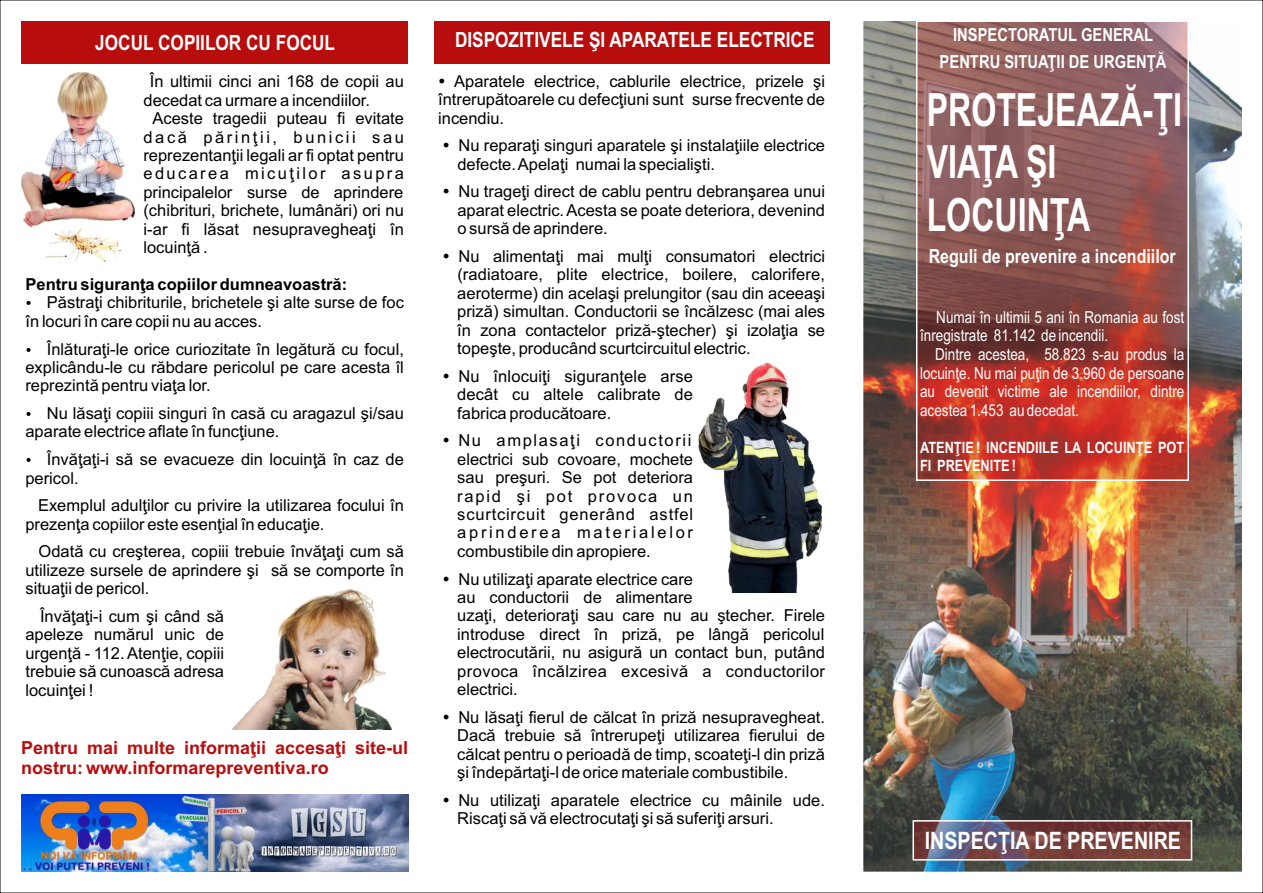
<style>
.page{position:relative;width:1263px;height:893px;background:#fff}
.page>*{position:absolute;margin:0;border:0;box-sizing:border-box;transform-origin:0 0}
.t1{font:700 45.9px/52.3px "Arial Narrow";color:#fff;scale:.86 1}
.t2{font:700 24px "Arial Narrow";color:#fff}
.t3{font:700 21px "Arial Narrow";color:#fff}
.t4{font:700 19.5px "Arial Narrow";color:#fff}
.t5{font:700 18px/20.1px "Arial";color:#b80d0d}
.t6{font:700 18px/27.2px "Arial Narrow";color:#fff;text-align:center}
.t7{font:16.5px/18.5px "Arial";color:#000;text-align:justify}
.t8{font:16.5px/18.8px "Arial Narrow";color:#fff}
.t9{font:700 16.5px "Arial";color:#000}
.t10{font:16.5px "Arial";letter-spacing:.155em;color:#000}
.t11{font:16.5px "Arial";letter-spacing:.145em;color:#000}
.t12{font:700 15.6px/17.9px "Arial Narrow";color:#fff}
</style>
<div class="page">
<img style="left:863px;top:21px;width:379px;height:851px">
<div style="left:21px;top:21px;width:387px;height:43px;background:#b80d0d"></div>
<img style="left:233px;top:589px;width:159px;height:140px">
<div style="left:434px;top:21px;width:395px;height:43px;background:#b80d0d"></div>
<img style="left:21px;top:795px;width:387px;height:77px">
<img style="left:21px;top:72px;width:114px;height:189px">
<div style="left:917px;top:21px;width:271px;height:459px;background:#b80d0d;opacity:.3"></div>
<div style="left:916px;top:21px;width:273px;height:460px;border:2px solid #fff"></div>
<img style="left:698px;top:362px;width:124px;height:231px">
<div style="left:913px;top:820px;width:278px;height:39px;background:#e31f24;opacity:.3"></div>
<div style="left:912px;top:820px;width:280px;height:41px;border:1px solid #fff"></div>
<p class="t3" style="left:95px;top:35px;width:241px">JOCUL COPIILOR CU FOCUL</p>
<p class="t7" style="left:150px;top:74px;width:256px">În ultimii cinci ani 168 de copii au</p>
<p class="t7" style="left:143px;top:92px;width:228px">decedat ca urmare a incendiilor.</p>
<p class="t7" style="left:152px;top:111px;width:253px">Aceste tragedii puteau fi evitate</p>
<p class="t10" style="left:143px;top:131px;width:262px">dacă părinţii, bunicii sau</p>
<p class="t7" style="left:143px;top:147px;width:262px">reprezentanţii legali ar fi optat pentru</p>
<p class="t11" style="left:143px;top:167px;width:262px">educarea micuţilor asupra</p>
<p class="t7" style="left:143px;top:184px;width:261px">principalelor surse de aprindere</p>
<p class="t7" style="left:143px;top:203px;width:262px">(chibrituri, brichete, lumânări) ori nu</p>
<p class="t7" style="left:143px;top:221px;width:262px">i-ar fi lăsat nesupravegheaţi în</p>
<p class="t7" style="left:143px;top:240px;width:66px">locuinţă .</p>
<p class="t9" style="left:25px;top:278px;width:323px">Pentru siguranţa copiilor dumneavoastră:</p>
<p class="t7" style="left:25px;top:295px;width:380px;text-indent:21px">Păstraţi chibriturile, brichetele şi alte surse de foc în locuri în care copii nu au acces.</p>
<p class="t7" style="left:25px;top:341px;width:380px;text-indent:21px">Înlăturaţi-le orice curiozitate în legătură cu focul, explicându-le cu răbdare pericolul pe care acesta îl reprezintă pentru viaţa lor.</p>
<p class="t7" style="left:25px;top:406px;width:380px;text-indent:21px">Nu lăsaţi copiii singuri în casă cu aragazul şi/sau aparate electrice aflate în funcţiune.</p>
<p class="t7" style="left:25px;top:452px;width:380px;text-indent:21px">Învăţaţi-i să se evacueze din locuinţă în caz de pericol.</p>
<p class="t7" style="left:25px;top:498px;width:380px;text-indent:13px">Exemplul adulţilor cu privire la utilizarea focului în prezenţa copiilor este esenţial în educaţie.</p>
<p class="t7" style="left:25px;top:544px;width:380px;text-indent:13px">Odată cu creşterea, copiii trebuie învăţaţi cum să utilizeze sursele de aprindere şi să se comporte în situaţii de pericol.</p>
<p class="t7" style="left:25px;top:608px;width:200px;text-indent:15px">Învăţaţi-i cum şi când să apeleze numărul unic de urgenţă - 112. Atenţie, copiii trebuie să cunoască adresa locuinţei !</p>
<p class="t5" style="left:21px;top:739px;width:388px">Pentru mai multe informaţii accesaţi site-ul nostru: www.informarepreventiva.ro</p>
<p class="t3" style="left:455px;top:32px;width:361px">DISPOZITIVELE ŞI APARATELE ELECTRICE</p>
<p class="t7" style="left:438px;top:73px;width:388px;text-indent:16px">Aparatele electrice, cablurile electrice, prizele şi întrerupătoarele cu defecţiuni sunt surse frecvente de incendiu.</p>
<p class="t7" style="left:457px;top:138px;width:369px">Nu reparaţi singuri aparatele şi instalaţiile electrice defecte. Apelaţi numai la specialişti.</p>
<p class="t7" style="left:457px;top:184px;width:369px">Nu trageţi direct de cablu pentru debranşarea unui aparat electric. Acesta se poate deteriora, devenind o sursă de aprindere.</p>
<p class="t7" style="left:457px;top:248px;width:369px">Nu alimentaţi mai mulţi consumatori electrici (radiatoare, plite electrice, boilere, calorifere, aeroterme) din acelaşi prelungitor (sau din aceeaşi priză) simultan. Conductorii se încălzesc (mai ales în zona contactelor priză-ştecher) şi izolaţia se topeşte, producând scurtcircuitul electric.</p>
<p class="t7" style="left:457px;top:368px;width:237px">Nu înlocuiţi siguranţele arse decât cu altele calibrate de fabrica producătoare.</p>
<p class="t7" style="left:457px;top:433px;width:237px">Nu amplasaţi conductorii electrici sub covoare, mochete sau preşuri. Se pot deteriora rapid şi pot provoca un scurtcircuit generând astfel aprinderea materialelor combustibile din apropiere.</p>
<p class="t7" style="left:457px;top:571px;width:369px;text-align:left">Nu utilizaţi aparate electrice care<br>au conductorii de alimentare<br>uzaţi, deterioraţi sau care nu au ştecher. Firele introduse direct în priză, pe lângă pericolul electrocutării, nu asigură un contact bun, putând provoca încălzirea excesivă a conductorilor electrici.</p>
<p class="t7" style="left:457px;top:709px;width:369px">Nu lăsaţi fierul de călcat în priză nesupravegheat.<br>Dacă trebuie să întrerupeţi utilizarea fierului de călcat pentru o perioadă de timp, scoateţi-l din priză şi îndepărtaţi-l de orice materiale combustibile.</p>
<p class="t7" style="left:457px;top:792px;width:369px">Nu utilizaţi aparatele electrice cu mâinile ude.<br>Riscaţi să vă electrocutaţi şi să suferiţi arsuri.</p>
<p class="t6" style="left:940px;top:23px;width:228px">INSPECTORATUL GENERAL<br>PENTRU SITUAŢII DE URGENŢĂ</p>
<h1 class="t1" style="left:927px;top:88px;width:298px">PROTEJEAZĂ-ŢI<br>VIAŢA ŞI<br>LOCUINŢA</h1>
<p class="t4" style="left:929px;top:249px;width:249px">Reguli de prevenire a incendiilor</p>
<p class="t8" style="left:920px;top:309px;width:266px;text-indent:16px">Numai în ultimii 5 ani în Romania au fost înregistrate 81.142 de incendii.</p>
<p class="t8" style="left:920px;top:346px;width:266px;text-align:justify;text-indent:15px">Dintre acestea, 58.823 s-au produs la locuinţe. Nu mai puţin de 3.960 de persoane au devenit victime ale incendiilor, dintre acestea 1.453 au decedat.</p>
<p class="t12" style="left:920px;top:440px;width:266px">ATENŢIE ! INCENDIILE LA LOCUINŢE POT<br>FI PREVENITE !</p>
<h2 class="t2" style="left:925px;top:831px;width:258px">INSPECŢIA DE PREVENIRE</h2>
</div>
